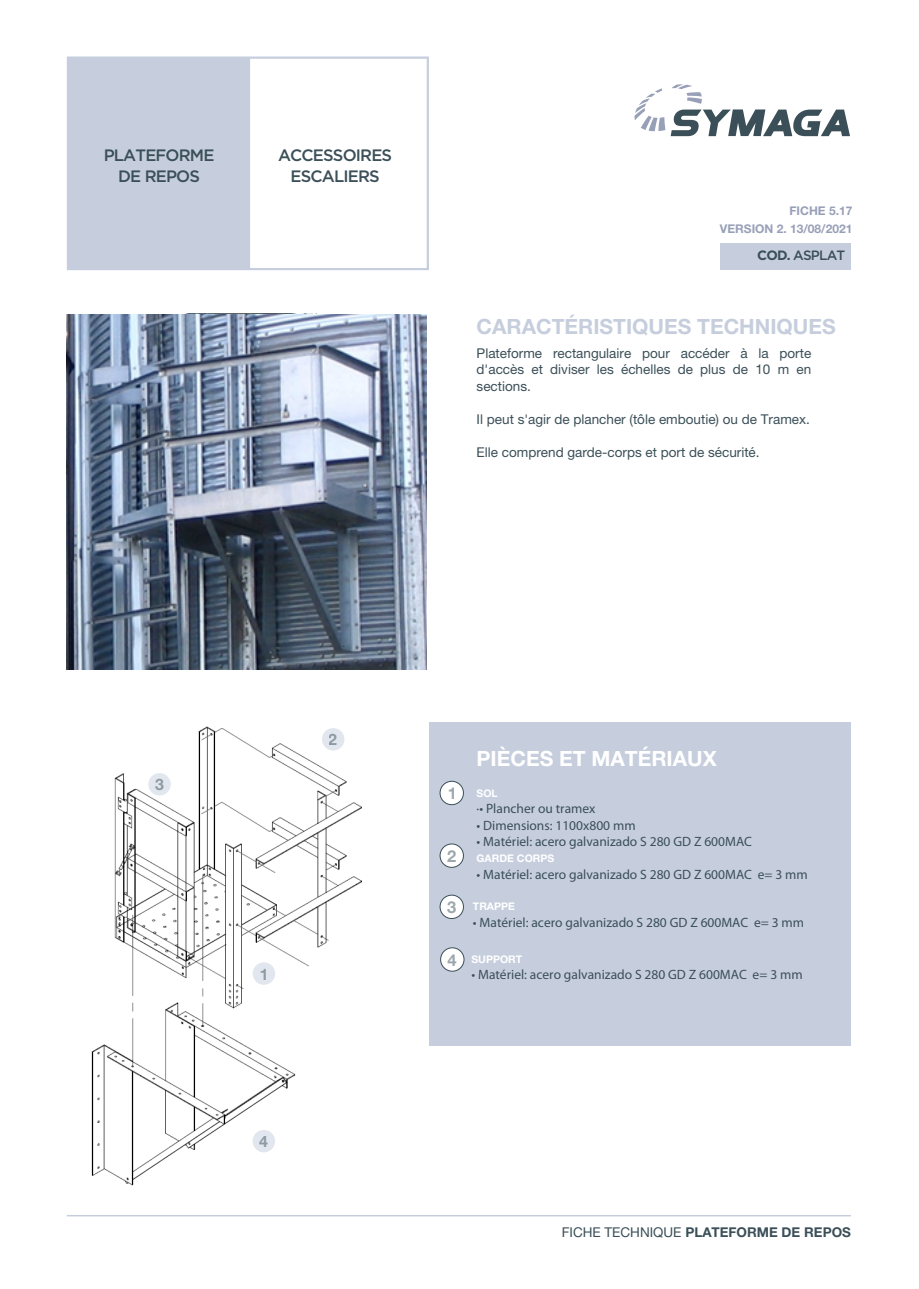
<style>
.page{position:relative;width:919px;height:1289px;background:#fff}
.page>*{position:absolute;margin:0;border:0;box-sizing:border-box;transform-origin:0 0}
.t1{font:700 21px "Helvetica Neue LT Std";color:#c6cedd}
.t2{font:700 21px "Helvetica Neue LT Std";color:#fff}
.t3{font:500 16.5px/21px "Gotham";letter-spacing:-.05em;color:#3b4f58;text-align:center}
.t4{font:700 16.5px "Helvetica Neue LT Std";color:#3b4f58}
.t5{font:700 15.9px "Helvetica Neue LT Std";color:#3b4f58}
.t6{font:13.5px "Myriad Pro";color:#3b4f58}
.t7{font:13.5px/16.5px "Helvetica Neue LT Std";color:#3b4f58;text-align:justify}
.t8{font:700 13.5px "Helvetica Neue LT Std";color:#3b4f58}
.t9{font:500 13.5px "Gotham";letter-spacing:-.06em;color:#3b4f58}
.t10{font:700 12px/18px "Helvetica Neue LT Std";color:#98a0b8;text-align:right}
.t11{font:700 10.5px "Helvetica Neue LT Std";color:#fff}
.s1{font-weight:700}
.s2{font-weight:400}
</style>
<div class="page">
<img style="left:91px;top:726px;width:271px;height:460px">
<div style="left:429px;top:722px;width:421px;height:323px;background:#c6cedd"></div>
<svg style="left:67px;top:56px;width:362px;height:214px;fill:#c6cedd"></svg>
<hr style="left:67px;top:1214px;width:783px;height:2px;background:#c6cedd">
<svg style="left:634px;top:84px;width:216px;height:52px"></svg>
<div style="left:440px;top:781px;width:23px;height:23px;background:#fff;border-radius:50%"></div>
<div style="left:439px;top:781px;width:25px;height:24px;border:1px solid #3b4f58;border-radius:50%"></div>
<div style="left:440px;top:844px;width:23px;height:23px;background:#fff;border-radius:50%"></div>
<div style="left:439px;top:843px;width:25px;height:24px;border:1px solid #3b4f58;border-radius:50%"></div>
<div style="left:440px;top:895px;width:23px;height:23px;background:#fff;border-radius:50%"></div>
<div style="left:439px;top:894px;width:25px;height:24px;border:1px solid #3b4f58;border-radius:50%"></div>
<div style="left:440px;top:947px;width:24px;height:24px;background:#fff;border-radius:50%"></div>
<div style="left:440px;top:947px;width:24px;height:24px;border:1px solid #3b4f58;border-radius:50%"></div>
<div style="left:334px;top:1177px;width:35px;height:32px;background:#fff"></div>
<img style="left:67px;top:314px;width:359px;height:356px">
<div style="left:253px;top:962px;width:22px;height:22px;background:#e2e6ee;border-radius:50%"></div>
<div style="left:322px;top:728px;width:22px;height:22px;background:#e2e6ee;border-radius:50%"></div>
<div style="left:148px;top:773px;width:23px;height:22px;background:#e2e6ee;border-radius:50%"></div>
<div style="left:252px;top:1129px;width:23px;height:23px;background:#e2e6ee;border-radius:50%"></div>
<div style="left:720px;top:243px;width:130px;height:26px;background:#c6cedd"></div>
<p class="t3" style="left:104px;top:145px;width:112px">PLATEFORME<br>DE REPOS</p>
<p class="t3" style="left:278px;top:145px;width:116px">ACCESSOIRES<br>ESCALIERS</p>
<p class="t10" style="left:719px;top:202px;width:134px">FICHE 5.17<br>VERSION 2. 13/08/2021</p>
<p class="t9" style="left:757px;top:247px;width:90px"><span class="s1">COD.</span> ASPLAT</p>
<h1 class="t1" style="left:476px;top:313px;width:360px">CARACTÉRISTIQUES TECHNIQUES</h1>
<p class="t7" style="left:476px;top:344px;width:336px">Plateforme rectangulaire pour accéder à la porte d'accès et diviser les échelles de plus de 10 m en sections.</p>
<p class="t7" style="left:476px;top:410px;width:335px">Il peut s'agir de plancher (tôle emboutie) ou de Tramex.</p>
<p class="t7" style="left:476px;top:443px;width:284px">Elle comprend garde-corps et port de sécurité.</p>
<p class="t5" style="left:155px;top:774px;width:10px">3</p>
<p class="t5" style="left:328px;top:729px;width:10px">2</p>
<p class="t5" style="left:259px;top:964px;width:10px">1</p>
<p class="t5" style="left:259px;top:1131px;width:10px">4</p>
<p class="t4" style="left:447px;top:783px;width:11px">1</p>
<p class="t4" style="left:447px;top:845px;width:11px">2</p>
<p class="t4" style="left:447px;top:896px;width:11px">3</p>
<p class="t4" style="left:447px;top:949px;width:11px">4</p>
<h1 class="t2" style="left:476px;top:745px;width:241px">PIÈCES ET MATÉRIAUX</h1>
<p class="t11" style="left:476px;top:786px;width:23px">SOL</p>
<p class="t6" style="left:476px;top:800px;width:120px">·• Plancher ou tramex</p>
<p class="t6" style="left:476px;top:816px;width:160px">• Dimensions: 1100x800 mm</p>
<p class="t6" style="left:476px;top:833px;width:277px">• Matériel: acero galvanizado S 280 GD Z 600MAC</p>
<p class="t11" style="left:476px;top:852px;width:79px">GARDE CORPS</p>
<p class="t6" style="left:476px;top:866px;width:332px">• Matériel: acero galvanizado S 280 GD Z 600MAC e= 3 mm</p>
<p class="t11" style="left:473px;top:899px;width:43px">TRAPPE</p>
<p class="t6" style="left:473px;top:913px;width:332px">• Matériel: acero galvanizado S 280 GD Z 600MAC e= 3 mm</p>
<p class="t11" style="left:471px;top:952px;width:52px">SUPPORT</p>
<p class="t6" style="left:471px;top:966px;width:332px">• Matériel: acero galvanizado S 280 GD Z 600MAC e= 3 mm</p>
<p class="t8" style="left:561px;top:1223px;width:291px"><span class="s2">FICHE TECHNIQUE</span> PLATEFORME DE REPOS</p>
</div>
